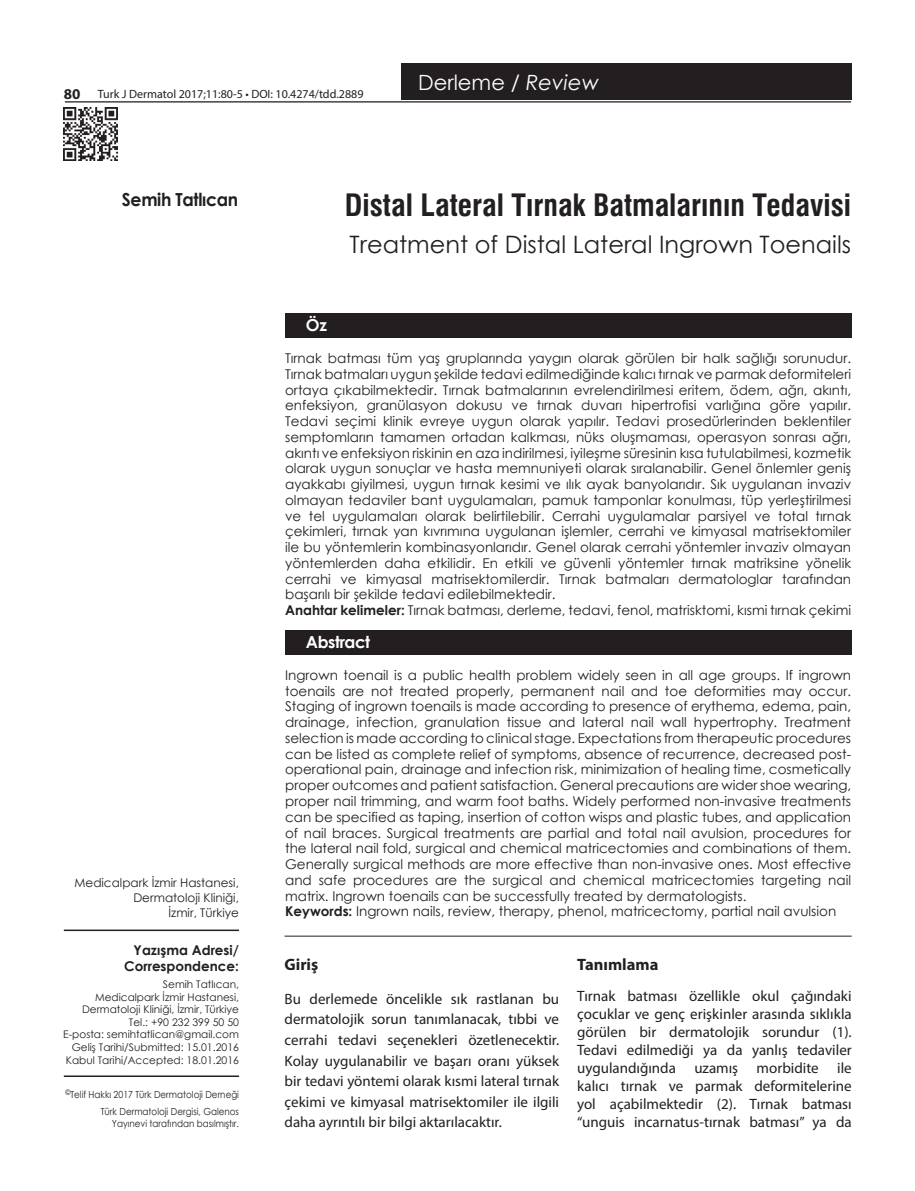
<style>
.page{position:relative;width:915px;height:1191px;background:#fff}
.page>*{position:absolute;margin:0;border:0;box-sizing:border-box;transform-origin:0 0}
.BASLIK{font:30px "Swiss Condensed Bold Tr";color:#231f20}
._2__BASLIK{font:24px "Century Gothic";color:#231f20}
.t1{font:21px "Century Gothic";color:#fff}
.YAZARLAR{font:700 18px "Century Gothic";letter-spacing:-.02em;color:#231f20;scale:.96 1}
.ARA_BASLIK{font:700 16.5px "Myriad Pro";color:#231f20}
.t2{font:700 16.5px "Century Gothic";letter-spacing:-.025em;color:#fff}
.YAZI{font:15px/18px "Myriad Pro";color:#231f20;text-align:justify}
.t3{font:700 15px "Myriad Pro";color:#231f20}
.OZET{font:13.5px/15.8px "Century Gothic";color:#231f20;text-align:justify}
.t4{font:700 13.5px "Century Gothic";color:#231f20}
.KURUM{font:12px/15px "Century Gothic";color:#231f20;text-align:right}
.t5{font:12px "Myriad Pro";color:#231f20}
.t6{font:10.5px/12.6px "Century Gothic";color:#231f20;text-align:right}
.t7{font:9.75px/17.7px "Century Gothic";color:#231f20;text-align:right;scale:.9 1}
.s1{font-style:italic}
.s2{font-weight:700}
</style>
<div class="page">
<div style="left:401px;top:64px;width:449px;height:36px;background:#231f20"></div>
<hr style="left:65px;top:101px;width:785px;height:1px;background:#231f20">
<div style="left:285px;top:313px;width:565px;height:25px;background:#231f20"></div>
<hr style="left:64px;top:1075px;width:175px;height:2px;background:#231f20">
<hr style="left:64px;top:929px;width:175px;height:2px;background:#231f20">
<img style="left:64px;top:108px;width:53px;height:53px">
<div style="left:285px;top:629px;width:565px;height:25px;background:#231f20"></div>
<hr style="left:284px;top:935px;width:567px;height:1px;background:#231f20">
<p class="t3" style="left:64px;top:84px;width:18px">80</p>
<p class="t5" style="left:98px;top:87px;width:267px">Turk J Dermatol 2017;11:80-5 • DOI: 10.4274/tdd.2889</p>
<h3 class="t1" style="left:418px;top:67px;width:182px">Derleme / <span class="s1">Review</span></h3>
<p class="YAZARLAR" style="left:122px;top:186px;width:122px">Semih Tatlıcan</p>
<p class="BASLIK" style="left:345px;top:187px;width:507px">Distal Lateral Tırnak Batmalarının Tedavisi</p>
<p class="t2" style="left:306px;top:312px;width:23px">Öz</p>
<p class="_2__BASLIK" style="left:349px;top:228px;width:503px">Treatment of Distal Lateral Ingrown Toenails</p>
<p class="OZET" style="left:285px;top:350px;width:567px">Tırnak batması tüm yaş gruplarında yaygın olarak görülen bir halk sağlığı sorunudur.<br>Tırnak batmaları uygun şekilde tedavi edilmediğinde kalıcı tırnak ve parmak deformiteleri ortaya çıkabilmektedir. Tırnak batmalarının evrelendirilmesi eritem, ödem, ağrı, akıntı, enfeksiyon, granülasyon dokusu ve tırnak duvarı hipertrofisi varlığına göre yapılır.<br>Tedavi seçimi klinik evreye uygun olarak yapılır. Tedavi prosedürlerinden beklentiler semptomların tamamen ortadan kalkması, nüks oluşmaması, operasyon sonrası ağrı, akıntı ve enfeksiyon riskinin en aza indirilmesi, iyileşme süresinin kısa tutulabilmesi, kozmetik olarak uygun sonuçlar ve hasta memnuniyeti olarak sıralanabilir. Genel önlemler geniş ayakkabı giyilmesi, uygun tırnak kesimi ve ılık ayak banyolarıdır. Sık uygulanan invaziv olmayan tedaviler bant uygulamaları, pamuk tamponlar konulması, tüp yerleştirilmesi ve tel uygulamaları olarak belirtilebilir. Cerrahi uygulamalar parsiyel ve total tırnak çekimleri, tırnak yan kıvrımına uygulanan işlemler, cerrahi ve kimyasal matrisektomiler ile bu yöntemlerin kombinasyonlarıdır. Genel olarak cerrahi yöntemler invaziv olmayan yöntemlerden daha etkilidir. En etkili ve güvenli yöntemler tırnak matriksine yönelik cerrahi ve kimyasal matrisektomilerdir. Tırnak batmaları dermatologlar tarafından başarılı bir şekilde tedavi edilebilmektedir.</p>
<p class="OZET" style="left:285px;top:602px;width:567px"><span class="s2">Anahtar kelimeler:</span> Tırnak batması, derleme, tedavi, fenol, matrisktomi, kısmi tırnak çekimi</p>
<p class="KURUM" style="left:74px;top:875px;width:166px">Medicalpark İzmir Hastanesi,<br>Dermatoloji Kliniği,<br>İzmir, Türkiye</p>
<p class="t2" style="left:306px;top:629px;width:66px">Abstract</p>
<p class="OZET" style="left:285px;top:667px;width:567px">Ingrown toenail is a public health problem widely seen in all age groups. If ingrown toenails are not treated properly, permanent nail and toe deformities may occur.<br>Staging of ingrown toenails is made according to presence of erythema, edema, pain, drainage, infection, granulation tissue and lateral nail wall hypertrophy. Treatment selection is made according to clinical stage. Expectations from therapeutic procedures can be listed as complete relief of symptoms, absence of recurrence, decreased post&shy;operational pain, drainage and infection risk, minimization of healing time, cosmetically proper outcomes and patient satisfaction. General precautions are wider shoe wearing, proper nail trimming, and warm foot baths. Widely performed non-invasive treatments can be specified as taping, insertion of cotton wisps and plastic tubes, and application of nail braces. Surgical treatments are partial and total nail avulsion, procedures for the lateral nail fold, surgical and chemical matricectomies and combinations of them.<br>Generally surgical methods are more effective than non-invasive ones. Most effective and safe procedures are the surgical and chemical matricectomies targeting nail matrix. Ingrown toenails can be successfully treated by dermatologists.</p>
<p class="OZET" style="left:285px;top:903px;width:552px"><span class="s2">Keywords:</span> Ingrown nails, review, therapy, phenol, matricectomy, partial nail avulsion</p>
<p class="t4" style="left:134px;top:939px;width:107px">Yazışma Adresi/</p>
<p class="t4" style="left:124px;top:956px;width:116px">Correspondence:</p>
<p class="ARA_BASLIK" style="left:284px;top:954px;width:35px">Giriş</p>
<p class="YAZI" style="left:284px;top:988px;width:276px;line-height:20.5px">Bu derlemede öncelikle sık rastlanan bu dermatolojik sorun tanımlanacak, tıbbi ve cerrahi tedavi seçenekleri özetlenecektir.<br>Kolay uygulanabilir ve başarı oranı yüksek bir tedavi yöntemi olarak kısmi lateral tırnak çekimi ve kimyasal matrisektomiler ile ilgili daha ayrıntılı bir bilgi aktarılacaktır.</p>
<p class="t6" style="left:163px;top:977px;width:77px">Semih Tatlıcan,</p>
<p class="t6" style="left:82px;top:990px;width:158px">Medicalpark İzmir Hastanesi,<br>Dermatoloji Kliniği, İzmir, Türkiye</p>
<p class="t6" style="left:129px;top:1015px;width:111px">Tel.: +90 232 399 50 50</p>
<p class="t6" style="left:63px;top:1028px;width:177px">E-posta: semihtatlican@gmail.com</p>
<p class="t6" style="left:72px;top:1040px;width:169px">Geliş Tarihi/Submitted: 15.01.2016</p>
<p class="t6" style="left:66px;top:1053px;width:175px">Kabul Tarihi/Accepted: 18.01.2016</p>
<p class="t7" style="left:65px;top:1085px;width:194px"><sup>©</sup>Telif Hakkı 2017 Türk Dermatoloji Derneği<br>Türk Dermatoloji Dergisi, Galenos</p>
<p class="t7" style="left:112px;top:1114px;width:143px">Yayınevi tarafından basılmıştır.</p>
<p class="ARA_BASLIK" style="left:577px;top:954px;width:83px">Tanımlama</p>
<p class="YAZI" style="left:577px;top:987px;width:276px">Tırnak batması özellikle okul çağındaki çocuklar ve genç erişkinler arasında sıklıkla görülen bir dermatolojik sorundur (1).<br>Tedavi edilmediği ya da yanlış tedaviler uygulandığında uzamış morbidite ile kalıcı tırnak ve parmak deformitelerine yol açabilmektedir (2). Tırnak batması “unguis incarnatus-tırnak batması” ya da</p>
</div>
